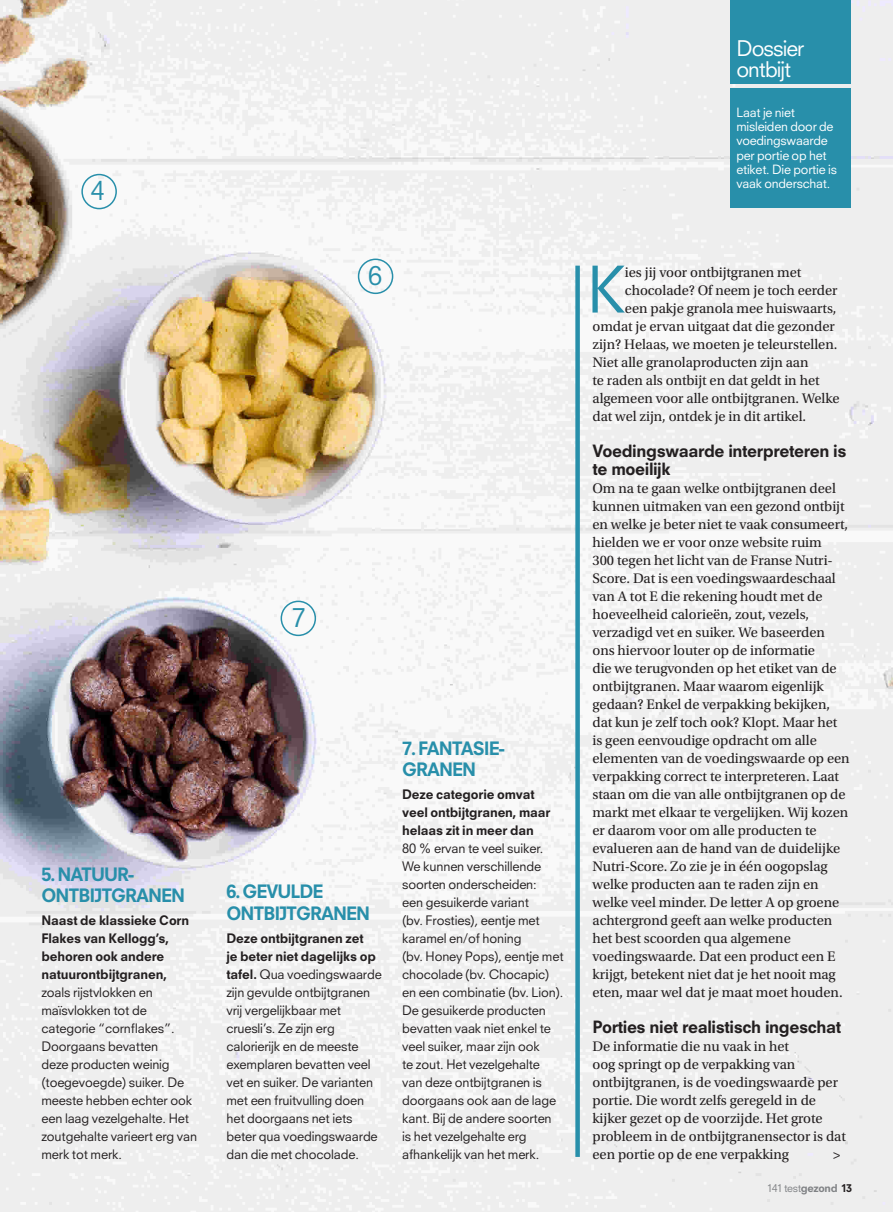
<style>
.page{position:relative;width:893px;height:1212px;background:#fff}
.page>*{position:absolute;margin:0;border:0;box-sizing:border-box;transform-origin:0 0}
.t1{font:62.4px "Neuzeit SLT Std";color:#288faa}
.t2{font:25.5px "Neuzeit SLT Std";color:#288faa}
.t3{font:21px/21px "Neuzeit SLT Std";letter-spacing:-.045em;color:#fff}
.t4{font:800 18px/21px "Neuzeit SLT Std";letter-spacing:-.055em;color:#288faa}
.t5{font:800 16.5px/18px "Neuzeit SLT Std";letter-spacing:-.025em;color:#231f20}
.t6{font:14.55px/18px "Utopia Std";letter-spacing:-.005em;color:#231f20}
.t7{font:12.75px/18px "Neuzeit SLT Std";letter-spacing:-.01em;color:#231f20}
.t8{font:800 12.75px/18px "Neuzeit SLT Std";letter-spacing:-.01em;color:#231f20}
.t9{font:12.45px/14.2px "Neuzeit SLT Std";letter-spacing:-.015em;color:#fff}
.t10{font:10.5px "Neuzeit SLT Std";letter-spacing:-.04em;color:#808285}
.s1{font-weight:800}
.s2{font-weight:800;color:#231f20}
</style>
<div class="page">
<img style="left:0;top:0;width:893px;height:1212px">
<div style="left:730px;top:88px;width:120px;height:119px;background:#288faa"></div>
<div style="left:730px;top:0;width:120px;height:84px;background:#288faa"></div>
<div style="left:575px;top:266px;width:5px;height:891px;background:#288faa"></div>
<div style="left:81px;top:174px;width:36px;height:35px;border:2px solid #288faa;border-radius:50%"></div>
<div style="left:358px;top:259px;width:35px;height:35px;border:2px solid #288faa;border-radius:50%"></div>
<div style="left:281px;top:601px;width:35px;height:35px;border:2px solid #288faa;border-radius:50%"></div>
<h2 class="t2" style="left:91px;top:175px;width:16px">4</h2>
<p class="t4" style="left:41px;top:863px;width:145px">5. NATUUR-<br>ONTBIJTGRANEN</p>
<p class="t8" style="left:41px;top:911px;width:149px">Naast de klassieke Corn<br>Flakes van Kellogg’s, behoren ook andere natuurontbijtgranen,</p>
<p class="t7" style="left:41px;top:983px;width:157px">zoals rijstvlokken en maïsvlokken tot de categorie “cornflakes”.<br>Doorgaans bevatten<br>deze producten weinig (toegevoegde) suiker. De meeste hebben echter ook een laag vezelgehalte. Het zoutgehalte varieert erg van merk tot merk.</p>
<h3 class="t3" style="left:736px;top:38px;width:69px">Dossier ontbijt</h3>
<p class="t9" style="left:736px;top:105px;width:102px">Laat je niet misleiden door de voedingswaarde per portie op het etiket. Die portie is vaak onderschat.</p>
<h2 class="t2" style="left:368px;top:260px;width:16px">6</h2>
<h2 class="t2" style="left:292px;top:602px;width:16px">7</h2>
<p class="t4" style="left:226px;top:881px;width:145px">6. GEVULDE<br>ONTBIJTGRANEN</p>
<p class="t7" style="left:226px;top:929px;width:157px"><span class="s1">Deze ontbijtgranen zet<br>je beter niet dagelijks op tafel.</span> Qua voedingswaarde zijn gevulde ontbijtgranen vrij vergelijkbaar met cruesli’s. Ze zijn erg calorierijk en de meeste exemplaren bevatten veel vet en suiker. De varianten met een fruitvulling doen het doorgaans net iets beter qua voedingswaarde dan die met chocolade.</p>
<p class="t4" style="left:402px;top:738px;width:104px">7. FANTASIE-<br>GRANEN</p>
<p class="t8" style="left:402px;top:785px;width:150px">Deze categorie omvat veel ontbijtgranen, maar helaas zit in meer dan</p>
<p class="t7" style="left:402px;top:839px;width:163px">80 % ervan te veel suiker.<br>We kunnen verschillende soorten onderscheiden:<br>een gesuikerde variant<br>(bv. Frosties), eentje met karamel en/of honing<br>(bv. Honey Pops), eentje met chocolade (bv. Chocapic) en een combinatie (bv. Lion).<br>De gesuikerde producten bevatten vaak niet enkel te veel suiker, maar zijn ook<br>te zout. Het vezelgehalte<br>van deze ontbijtgranen is doorgaans ook aan de lage kant. Bij de andere soorten is het vezelgehalte erg afhankelijk van het merk.</p>
<h1 class="t1" style="left:587px;top:251px;width:40px">K</h1>
<p class="t6" style="left:625px;top:263px;width:178px">ies jij voor ontbijtgranen met</p>
<p class="t6" style="left:625px;top:281px;width:214px">chocolade? Of neem je toch eerder</p>
<p class="t6" style="left:625px;top:299px;width:213px">een pakje granola mee huiswaarts,</p>
<p class="t6" style="left:592px;top:317px;width:244px">omdat je ervan uitgaat dat die gezonder</p>
<p class="t6" style="left:592px;top:335px;width:246px">zijn? Helaas, we moeten je teleurstellen.</p>
<p class="t6" style="left:592px;top:353px;width:217px">Niet alle granolaproducten zijn aan</p>
<p class="t6" style="left:592px;top:371px;width:229px">te raden als ontbijt en dat geldt in het</p>
<p class="t6" style="left:592px;top:389px;width:249px">algemeen voor alle ontbijtgranen. Welke</p>
<p class="t6" style="left:592px;top:407px;width:215px">dat wel zijn, ontdek je in dit artikel.</p>
<p class="t5" style="left:592px;top:441px;width:256px">Voedingswaarde interpreteren is te moeilijk</p>
<p class="t6" style="left:592px;top:479px;width:259px">Om na te gaan welke ontbijtgranen deel kunnen uitmaken van een gezond ontbijt en welke je beter niet te vaak consumeert, hielden we er voor onze website ruim<br>300 tegen het licht van de Franse Nutri-Score. Dat is een voedingswaardeschaal van A tot E die rekening houdt met de hoeveelheid calorieën, zout, vezels, verzadigd vet en suiker. We baseerden ons hiervoor louter op de informatie<br>die we terugvonden op het etiket van de ontbijtgranen. Maar waarom eigenlijk gedaan? Enkel de verpakking bekijken, dat kun je zelf toch ook? Klopt. Maar het is geen eenvoudige opdracht om alle elementen van de voedingswaarde op een verpakking correct te interpreteren. Laat staan om die van alle ontbijtgranen op de markt met elkaar te vergelijken. Wij kozen er daarom voor om alle producten te evalueren aan de hand van de duidelijke Nutri-Score. Zo zie je in één oogopslag welke producten aan te raden zijn en welke veel minder. De letter A op groene achtergrond geeft aan welke producten het best scoorden qua algemene voedingswaarde. Dat een product een E krijgt, betekent niet dat je het nooit mag eten, maar wel dat je maat moet houden.</p>
<p class="t5" style="left:592px;top:1017px;width:250px">Porties niet realistisch ingeschat</p>
<p class="t6" style="left:592px;top:1037px;width:255px">De informatie die nu vaak in het<br>oog springt op de verpakking van ontbijtgranen, is de voedingswaarde per portie. Die wordt zelfs geregeld in de kijker gezet op de voorzijde. Het grote probleem in de ontbijtgranensector is dat een portie op de ene verpakking</p>
<p class="t6" style="left:833px;top:1145px;width:9px">&gt;</p>
<p class="t10" style="left:767px;top:1181px;width:87px">141 test<span class="s1">gezond</span> <span class="s2">13</span></p>
</div>
